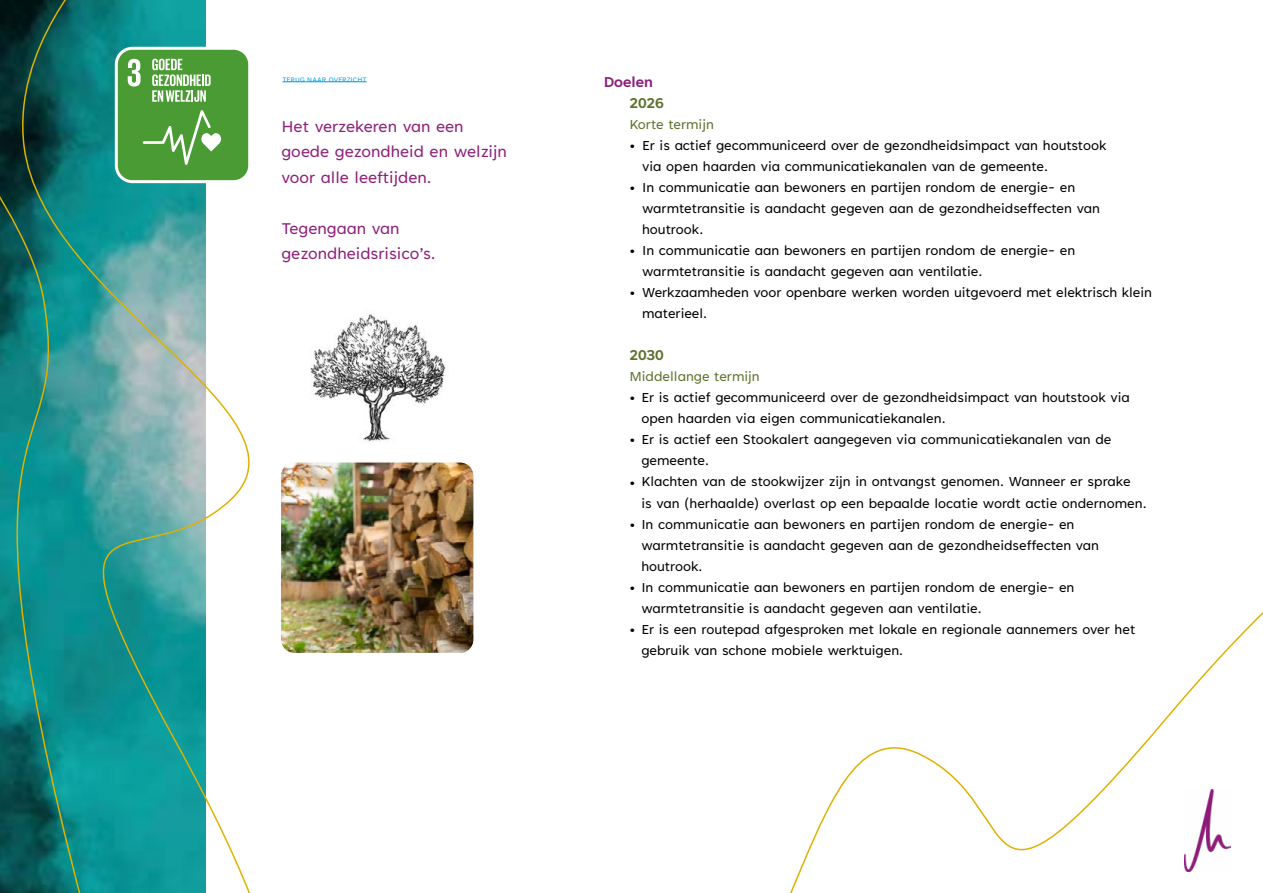
<style>
.page{position:relative;width:1263px;height:893px;background:#fff}
.page>*{position:absolute;margin:0;border:0;box-sizing:border-box;transform-origin:0 0}
.t1{font:18px/25.5px "Tenorite";color:#8d207a}
.t2{font:700 16.5px "Tenorite";color:#5d722e}
.t3{font:700 16.5px "Tenorite";color:#8d207a}
.t4{font:15px "Tenorite";color:#000}
.t5{font:15px "Tenorite";color:#5d722e}
.t6{font:7.5px "Tenorite";letter-spacing:.01em;color:#009fe3}
.s1{font-weight:700;font-size:22.5px}
</style>
<div class="page">
<img style="left:331px;top:314px;width:116px;height:128px">
<svg style="left:118px;top:0;width:213px;height:893px"></svg>
<svg style="left:0;top:0;width:118px;height:893px;background:#137e7c"></svg>
<svg style="left:116px;top:48px;width:133px;height:134px;background:#5fa64c"></svg>
<div style="left:115px;top:47px;width:136px;height:136px;border:3px solid #fff;border-radius:16px"></div>
<hr style="left:282px;top:82px;width:85px;height:1px;background:#009fe3">
<svg style="left:790px;top:612px;width:473px;height:281px"></svg>
<img style="left:280px;top:462px;width:193px;height:191px">
<div style="left:280px;top:461px;width:195px;height:193px;border:1px solid #fff;border-radius:14px"></div>
<p class="t6" style="left:282px;top:75px;width:86px">TERUG NAAR OVERZICHT</p>
<p class="t1" style="left:281px;top:115px;width:227px">Het verzekeren van een goede gezondheid en welzijn voor alle leeftijden.</p>
<p class="t1" style="left:281px;top:217px;width:156px">Tegengaan van gezondheidsrisico’s.</p>
<p class="t3" style="left:604px;top:74px;width:51px">Doelen</p>
<p class="t2" style="left:629px;top:95px;width:36px">2026</p>
<p class="t5" style="left:629px;top:117px;width:86px">Korte termijn</p>
<p class="t4" style="left:629px;top:138px;width:478px"><span class="s1">·</span> Er is actief gecommuniceerd over de gezondheidsimpact van houtstook</p>
<p class="t4" style="left:642px;top:159px;width:407px">via open haarden via communicatiekanalen van de gemeente.</p>
<p class="t4" style="left:629px;top:180px;width:447px"><span class="s1">·</span> In communicatie aan bewoners en partijen rondom de energie- en</p>
<p class="t4" style="left:642px;top:201px;width:459px">warmtetransitie is aandacht gegeven aan de gezondheidseffecten van</p>
<p class="t4" style="left:642px;top:222px;width:63px">houtrook.</p>
<p class="t4" style="left:629px;top:243px;width:447px"><span class="s1">·</span> In communicatie aan bewoners en partijen rondom de energie- en</p>
<p class="t4" style="left:642px;top:264px;width:342px">warmtetransitie is aandacht gegeven aan ventilatie.</p>
<p class="t4" style="left:629px;top:285px;width:524px"><span class="s1">·</span> Werkzaamheden voor openbare werken worden uitgevoerd met elektrisch klein</p>
<p class="t4" style="left:642px;top:306px;width:67px">materieel.</p>
<p class="t2" style="left:629px;top:347px;width:36px">2030</p>
<p class="t5" style="left:629px;top:369px;width:132px">Middellange termijn</p>
<p class="t4" style="left:629px;top:390px;width:502px"><span class="s1">·</span> Er is actief gecommuniceerd over de gezondheidsimpact van houtstook via</p>
<p class="t4" style="left:641px;top:411px;width:306px">open haarden via eigen communicatiekanalen.</p>
<p class="t4" style="left:629px;top:432px;width:484px"><span class="s1">·</span> Er is actief een Stookalert aangegeven via communicatiekanalen van de</p>
<p class="t4" style="left:641px;top:453px;width:69px">gemeente.</p>
<p class="t4" style="left:629px;top:474px;width:503px"><span class="s1">·</span> Klachten van de stookwijzer zijn in ontvangst genomen. Wanneer er sprake</p>
<p class="t4" style="left:641px;top:495px;width:507px">is van (herhaalde) overlast op een bepaalde locatie wordt actie ondernomen.</p>
<p class="t4" style="left:629px;top:516px;width:447px"><span class="s1">·</span> In communicatie aan bewoners en partijen rondom de energie- en</p>
<p class="t4" style="left:641px;top:537px;width:459px">warmtetransitie is aandacht gegeven aan de gezondheidseffecten van</p>
<p class="t4" style="left:641px;top:558px;width:63px">houtrook.</p>
<p class="t4" style="left:629px;top:579px;width:447px"><span class="s1">·</span> In communicatie aan bewoners en partijen rondom de energie- en</p>
<p class="t4" style="left:641px;top:600px;width:342px">warmtetransitie is aandacht gegeven aan ventilatie.</p>
<p class="t4" style="left:629px;top:621px;width:507px"><span class="s1">·</span> Er is een routepad afgesproken met lokale en regionale aannemers over het</p>
<p class="t4" style="left:641px;top:642px;width:263px">gebruik van schone mobiele werktuigen.</p>
</div>
